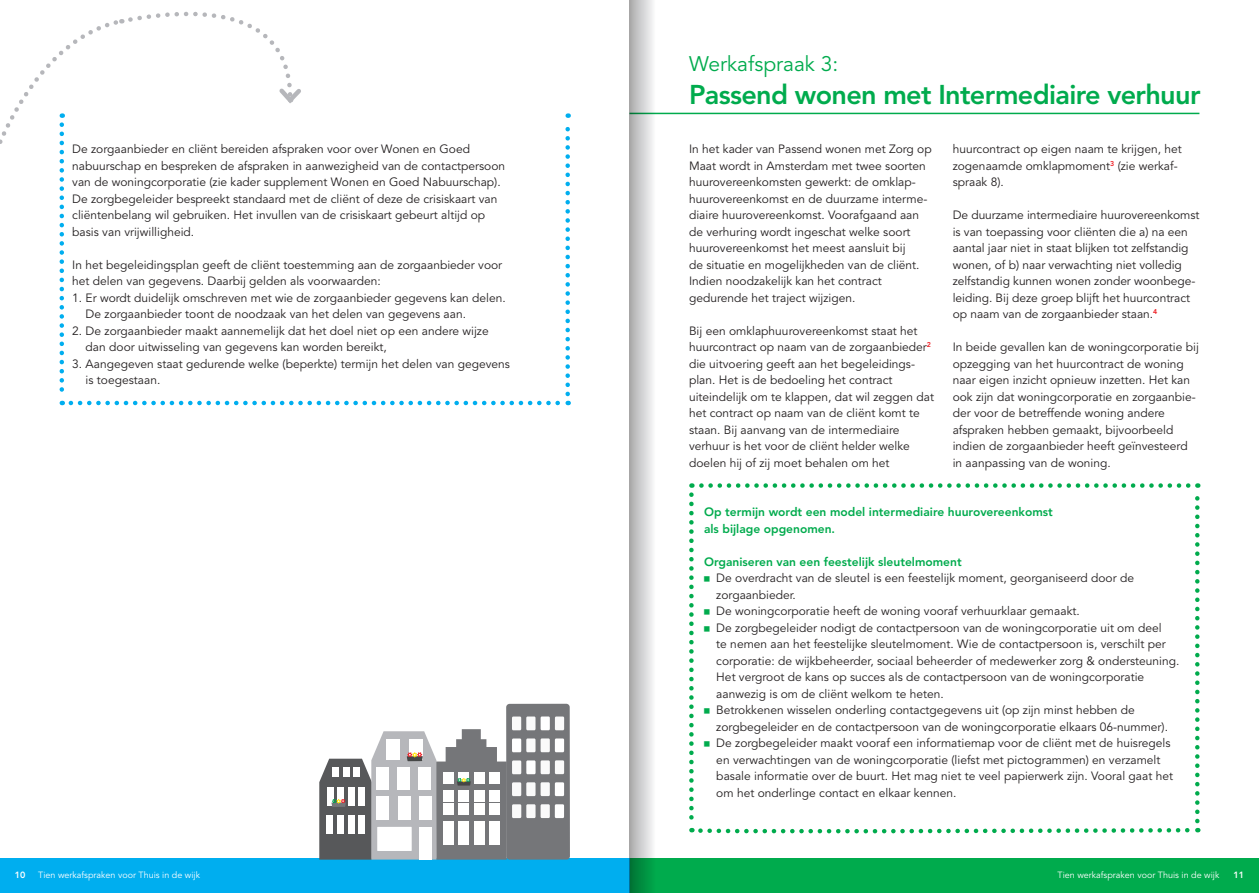
<style>
.page{position:relative;width:1259px;height:893px;background:#fff}
.page>*{position:absolute;margin:0;border:0;box-sizing:border-box;transform-origin:0 0}
.t1{font:800 27px "Avenir";letter-spacing:-.025em;color:#00ab4d}
.t2{font:21px "Avenir";color:#00ab4d}
.t3{font:12px/16.5px "Avenir";color:#231f20}
.t4{font:800 12px/16.5px "Avenir";color:#00ab4d}
.t5{font:9px "Avenir";color:#fff}
.t6{font:800 9px "Avenir";color:#fff}
.s1{font-family:"ASD Formfont";color:#00ab4d}
</style>
<div class="page">
<div style="left:629px;top:859px;width:630px;height:34px;background:#00ab4d"></div>
<div style="left:0;top:859px;width:629px;height:34px;background:#00aeef"></div>
<svg style="left:0;top:11px;width:570px;height:394px"></svg>
<svg style="left:689px;top:483px;width:510px;height:351px"></svg>
<div style="left:506px;top:704px;width:64px;height:156px;background:#757679;border-radius:4px"></div>
<div style="left:540px;top:716px;width:10px;height:14px;background:#fff"></div>
<div style="left:526px;top:716px;width:9px;height:14px;background:#fafafa"></div>
<div style="left:512px;top:716px;width:9px;height:14px;background:#fafafa"></div>
<div style="left:540px;top:738px;width:10px;height:14px;background:#fafafa"></div>
<div style="left:526px;top:738px;width:9px;height:14px;background:#fafafa"></div>
<div style="left:512px;top:738px;width:9px;height:14px;background:#fff"></div>
<div style="left:540px;top:760px;width:10px;height:14px;background:#fafafa"></div>
<div style="left:526px;top:760px;width:9px;height:14px;background:#fff"></div>
<div style="left:512px;top:760px;width:9px;height:14px;background:#fafafa"></div>
<div style="left:540px;top:782px;width:10px;height:14px;background:#fafafa"></div>
<div style="left:526px;top:782px;width:9px;height:14px;background:#fafafa"></div>
<div style="left:512px;top:782px;width:9px;height:14px;background:#fafafa"></div>
<div style="left:540px;top:804px;width:10px;height:14px;background:#fafafa"></div>
<div style="left:526px;top:804px;width:9px;height:14px;background:#fafafa"></div>
<div style="left:555px;top:804px;width:9px;height:14px;background:#fff"></div>
<div style="left:555px;top:782px;width:9px;height:14px;background:#fff"></div>
<div style="left:555px;top:760px;width:9px;height:14px;background:#fafafa"></div>
<div style="left:555px;top:738px;width:9px;height:14px;background:#fff"></div>
<div style="left:555px;top:716px;width:9px;height:14px;background:#fafafa"></div>
<div style="left:512px;top:804px;width:9px;height:14px;background:#fafafa"></div>
<svg style="left:319px;top:729px;width:188px;height:131px"></svg>
<hr style="left:629px;top:113px;width:570px;height:1px;background:#00ab4d">
<svg style="left:629px;top:0;width:26px;height:893px"></svg>
<p class="t3" style="left:72px;top:141px;width:434px">De zorgaanbieder en cliënt bereiden afspraken voor over Wonen en Goed nabuurschap en bespreken de afspraken in aanwezigheid van de contactpersoon van de woningcorporatie (zie kader supplement Wonen en Goed Nabuurschap).<br>De zorgbegeleider bespreekt standaard met de cliënt of deze de crisiskaart van cliëntenbelang wil gebruiken. Het invullen van de crisiskaart gebeurt altijd op basis van vrijwilligheid.</p>
<p class="t3" style="left:72px;top:257px;width:431px">In het begeleidingsplan geeft de cliënt toestemming aan de zorgaanbieder voor het delen van gegevens. Daarbij gelden als voorwaarden:</p>
<p class="t3" style="left:86px;top:290px;width:422px;text-indent:-13px">1. Er wordt duidelijk omschreven met wie de zorgaanbieder gegevens kan delen.<br>De zorgaanbieder toont de noodzaak van het delen van gegevens aan.</p>
<p class="t3" style="left:86px;top:323px;width:404px;text-indent:-13px">2. De zorgaanbieder maakt aannemelijk dat het doel niet op een andere wijze dan door uitwisseling van gegevens kan worden bereikt,</p>
<p class="t3" style="left:86px;top:356px;width:426px;text-indent:-13px">3. Aangegeven staat gedurende welke (beperkte) termijn het delen van gegevens is toegestaan.</p>
<h2 class="t2" style="left:689px;top:51px;width:151px">Werkafspraak 3:</h2>
<h1 class="t1" style="left:689px;top:78px;width:513px">Passend wonen met Intermediaire verhuur</h1>
<p class="t3" style="left:689px;top:141px;width:244px">In het kader van Passend wonen met Zorg op Maat wordt in Amsterdam met twee soorten huurovereenkomsten gewerkt: de omklap&shy;huurovereenkomst en de duurzame interme&shy;diaire huurovereenkomst. Voorafgaand aan de verhuring wordt ingeschat welke soort huurovereenkomst het meest aansluit bij<br>de situatie en mogelijkheden van de cliënt.<br>Indien noodzakelijk kan het contract gedurende het traject wijzigen.</p>
<p class="t3" style="left:689px;top:323px;width:247px">Bij een omklaphuurovereenkomst staat het huurcontract op naam van de zorgaanbieder<sup>2 </sup>die uitvoering geeft aan het begeleidings&shy;plan. Het is de bedoeling het contract uiteindelijk om te klappen, dat wil zeggen dat het contract op naam van de cliënt komt te staan. Bij aanvang van de intermediaire verhuur is het voor de cliënt helder welke doelen hij of zij moet behalen om het</p>
<p class="t3" style="left:952px;top:141px;width:230px">huurcontract op eigen naam te krijgen, het zogenaamde omklapmoment<sup>3</sup> (zie werkaf&shy;spraak 8).</p>
<p class="t3" style="left:952px;top:207px;width:248px">De duurzame intermediaire huurovereenkomst is van toepassing voor cliënten die a) na een aantal jaar niet in staat blijken tot zelfstandig wonen, of b) naar verwachting niet volledig zelfstandig kunnen wonen zonder woonbege&shy;leiding. Bij deze groep blijft het huurcontract op naam van de zorgaanbieder staan.<sup>4</sup></p>
<p class="t3" style="left:952px;top:339px;width:248px">In beide gevallen kan de woningcorporatie bij opzegging van het huurcontract de woning naar eigen inzicht opnieuw inzetten. Het kan ook zijn dat woningcorporatie en zorgaanbie&shy;der voor de betreffende woning andere afspraken hebben gemaakt, bijvoorbeeld indien de zorgaanbieder heeft geïnvesteerd in aanpassing van de woning.</p>
<p class="t4" style="left:704px;top:504px;width:350px">Op termijn wordt een model intermediaire huurovereenkomst als bijlage opgenomen.</p>
<p class="t4" style="left:704px;top:553px;width:259px">Organiseren van een feestelijk sleutelmoment</p>
<p class="t3" style="left:716px;top:570px;width:419px;text-indent:-12px"><span class="s1">•</span> De overdracht van de sleutel is een feestelijk moment, georganiseerd door de zorgaanbieder.</p>
<p class="t3" style="left:704px;top:603px;width:377px"><span class="s1">•</span> De woningcorporatie heeft de woning vooraf verhuurklaar gemaakt.</p>
<p class="t3" style="left:716px;top:620px;width:464px;text-indent:-12px"><span class="s1">•</span> De zorgbegeleider nodigt de contactpersoon van de woningcorporatie uit om deel<br>te nemen aan het feestelijke sleutelmoment. Wie de contactpersoon is, verschilt per corporatie: de wijkbeheerder, sociaal beheerder of medewerker zorg &amp; ondersteuning.<br>Het vergroot de kans op succes als de contactpersoon van de woningcorporatie aanwezig is om de cliënt welkom te heten.</p>
<p class="t3" style="left:716px;top:702px;width:453px;text-indent:-12px"><span class="s1">•</span> Betrokkenen wisselen onderling contactgegevens uit (op zijn minst hebben de zorgbegeleider en de contactpersoon van de woningcorporatie elkaars 06-nummer).</p>
<p class="t3" style="left:716px;top:735px;width:458px;text-indent:-12px"><span class="s1">•</span> De zorgbegeleider maakt vooraf een informatiemap voor de cliënt met de huisregels en verwachtingen van de woningcorporatie (liefst met pictogrammen) en verzamelt basale informatie over de buurt. Het mag niet te veel papierwerk zijn. Vooral gaat het om het onderlinge contact en elkaar kennen.</p>
<p class="t6" style="left:15px;top:869px;width:12px">10</p>
<p class="t5" style="left:38px;top:869px;width:163px">Tien werkafspraken voor Thuis in de wijk</p>
<p class="t5" style="left:1057px;top:869px;width:163px">Tien werkafspraken voor Thuis in de wijk</p>
<p class="t6" style="left:1233px;top:869px;width:12px">11</p>
</div>
